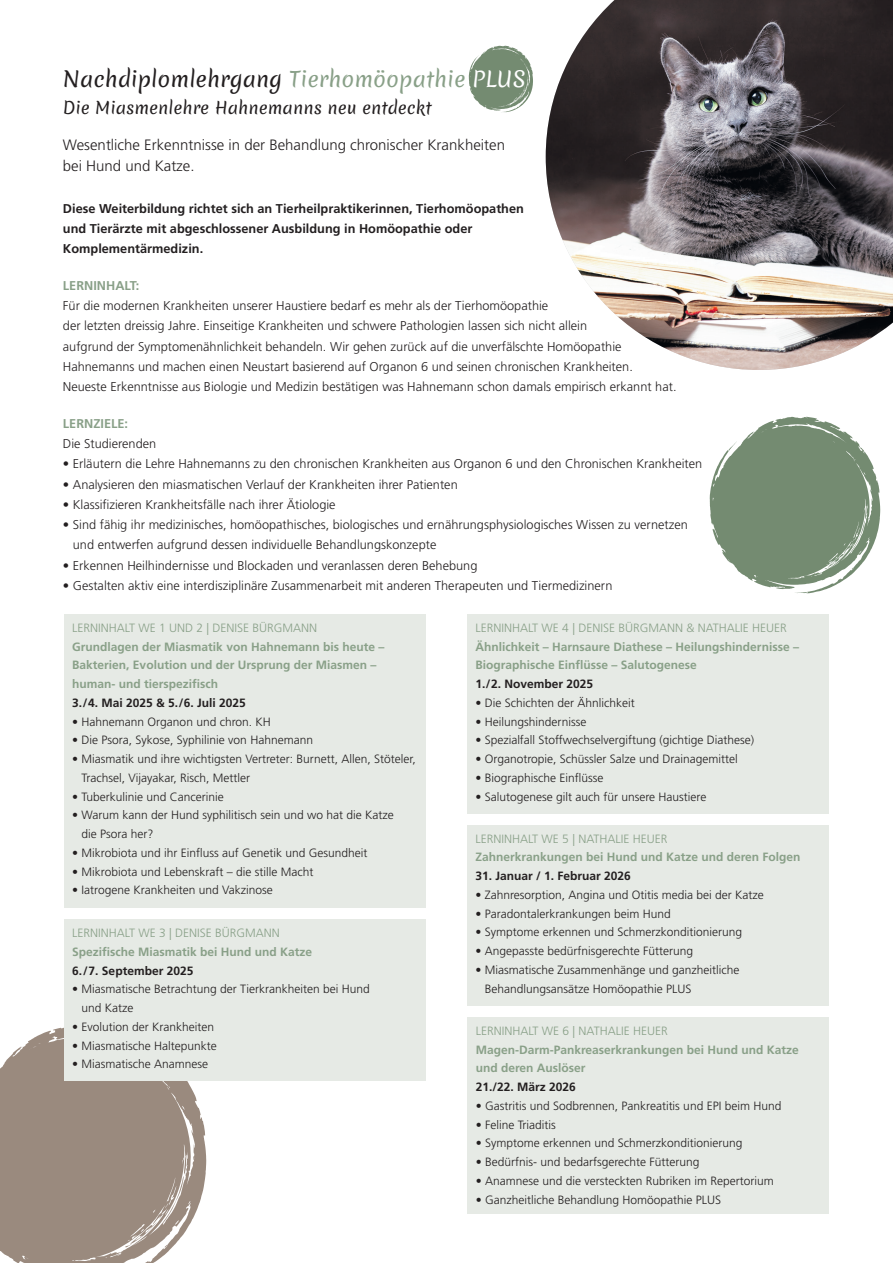
<style>
.page{position:relative;width:893px;height:1263px;background:#fff}
.page>*{position:absolute;margin:0;border:0;box-sizing:border-box;transform-origin:0 0}
.t1{font:21px "Merienda Regular 0 wt";color:#231f20}
.t2{font:16.5px "Merienda Regular 0 wt";color:#231f20}
.t3{font:300 15px/21px "Frutiger LT Pro";color:#231f20}
.t4{font:300 12.75px/20.2px "Frutiger LT Pro";color:#231f20}
.t5{font:700 12.75px/20.2px "Frutiger LT Pro";color:#231f20}
.t6{font:700 12.75px "Frutiger LT Pro";color:#89a088}
.t7{font:300 12px/18.8px "Frutiger LT Pro";color:#231f20}
.t8{font:700 12px/18.8px "Frutiger LT Pro";color:#89a088}
.t9{font:300 12px "Frutiger LT Pro";color:#89a088}
.t10{font:700 12px "Frutiger LT Pro";color:#231f20}
.s1{color:#89a088}
.s2{color:#fff}
</style>
<div class="page">
<svg style="left:469px;top:46px;width:64px;height:66px"></svg>
<svg style="left:0;top:1027px;width:206px;height:236px;background:#a4968b"></svg>
<div style="left:64px;top:614px;width:361px;height:294px;background:#e6eae5"></div>
<div style="left:467px;top:614px;width:361px;height:200px;background:#e6eae5"></div>
<div style="left:64px;top:919px;width:361px;height:162px;background:#e6eae5"></div>
<div style="left:467px;top:825px;width:361px;height:181px;background:#e6eae5"></div>
<div style="left:467px;top:1017px;width:362px;height:196px;background:#e6eae5"></div>
<img style="left:546px;top:0;width:347px;height:370px">
<svg style="left:710px;top:417px;width:170px;height:176px"></svg>
<h1 class="t1" style="left:63px;top:64px;width:464px">Nachdiplomlehrgang <span class="s1">Tierhomöopathie</span> <span class="s2">PLUS</span></h1>
<h2 class="t2" style="left:63px;top:96px;width:370px">Die Miasmenlehre Hahnemanns neu entdeckt</h2>
<p class="t3" style="left:63px;top:134px;width:444px">Wesentliche Erkenntnisse in der Behandlung chronischer Krankheiten bei Hund und Katze.</p>
<p class="t5" style="left:63px;top:198px;width:463px">Diese Weiterbildung richtet sich an Tierheilpraktikerinnen, Tierhomöopathen und Tierärzte mit abgeschlossener Ausbildung in Homöopathie oder<br>Komplementärmedizin.</p>
<p class="t6" style="left:63px;top:278px;width:78px">LERNINHALT:</p>
<p class="t4" style="left:63px;top:296px;width:615px">Für die modernen Krankheiten unserer Haustiere bedarf es mehr als der Tierhomöopathie<br>der letzten dreissig Jahre. Einseitige Krankheiten und schwere Pathologien lassen sich nicht allein<br>aufgrund der Symptomenähnlichkeit behandeln. Wir gehen zurück auf die unverfälschte Homöopathie Hahnemanns und machen einen Neustart basierend auf Organon 6 und seinen chronischen Krankheiten.<br>Neueste Erkenntnisse aus Biologie und Medizin bestätigen was Hahnemann schon damals empirisch erkannt hat.</p>
<p class="t6" style="left:63px;top:416px;width:67px">LERNZIELE:</p>
<p class="t4" style="left:63px;top:434px;width:95px">Die Studierenden</p>
<p class="t4" style="left:63px;top:454px;width:641px">• Erläutern die Lehre Hahnemanns zu den chronischen Krankheiten aus Organon 6 und den Chronischen Krankheiten</p>
<p class="t4" style="left:63px;top:474px;width:396px">• Analysieren den miasmatischen Verlauf der Krankheiten ihrer Patienten</p>
<p class="t4" style="left:63px;top:494px;width:274px">• Klassifizieren Krankheitsfälle nach ihrer Ätiologie</p>
<p class="t4" style="left:73px;top:515px;width:617px;text-indent:-10px">• Sind fähig ihr medizinisches, homöopathisches, biologisches und ernährungsphysiologisches Wissen zu vernetzen und entwerfen aufgrund dessen individuelle Behandlungskonzepte</p>
<p class="t4" style="left:63px;top:555px;width:416px">• Erkennen Heilhindernisse und Blockaden und veranlassen deren Behebung</p>
<p class="t4" style="left:63px;top:575px;width:551px">• Gestalten aktiv eine interdisziplinäre Zusammenarbeit mit anderen Therapeuten und Tiermedizinern</p>
<p class="t9" style="left:72px;top:621px;width:246px">LERNINHALT WE 1 UND 2 | DENISE BÜRGMANN</p>
<p class="t8" style="left:72px;top:637px;width:314px">Grundlagen der Miasmatik von Hahnemann bis heute –<br>Bakterien, Evolution und der Ursprung der Miasmen – human- und tierspezifisch</p>
<p class="t10" style="left:72px;top:696px;width:175px">3./4. Mai 2025 &amp; 5./6. Juli 2025</p>
<p class="t7" style="left:72px;top:712px;width:200px">• Hahnemann Organon und chron. KH</p>
<p class="t7" style="left:72px;top:731px;width:242px">• Die Psora, Sykose, Syphilinie von Hahnemann</p>
<p class="t7" style="left:82px;top:750px;width:336px;text-indent:-9px">• Miasmatik und ihre wichtigsten Vertreter: Burnett, Allen, Stöteler,<br>Trachsel, Vijayakar, Risch, Mettler</p>
<p class="t7" style="left:72px;top:787px;width:153px">• Tuberkulinie und Cancerinie</p>
<p class="t7" style="left:82px;top:806px;width:314px;text-indent:-9px">• Warum kann der Hund syphilitisch sein und wo hat die Katze die Psora her?</p>
<p class="t7" style="left:72px;top:843px;width:297px">• Mikrobiota und ihr Einfluss auf Genetik und Gesundheit</p>
<p class="t7" style="left:72px;top:862px;width:243px">• Mikrobiota und Lebenskraft – die stille Macht</p>
<p class="t7" style="left:72px;top:881px;width:202px">• Iatrogene Krankheiten und Vakzinose</p>
<p class="t9" style="left:475px;top:621px;width:313px">LERNINHALT WE 4 | DENISE BÜRGMANN &amp; NATHALIE HEUER</p>
<p class="t8" style="left:475px;top:637px;width:325px">Ähnlichkeit – Harnsaure Diathese – Heilungshindernisse –<br>Biographische Einflüsse – Salutogenese</p>
<p class="t10" style="left:475px;top:677px;width:119px">1./2. November 2025</p>
<p class="t7" style="left:475px;top:693px;width:161px">• Die Schichten der Ähnlichkeit</p>
<p class="t7" style="left:475px;top:712px;width:112px">• Heilungshindernisse</p>
<p class="t7" style="left:475px;top:731px;width:280px">• Spezialfall Stoffwechselvergiftung (gichtige Diathese)</p>
<p class="t7" style="left:475px;top:750px;width:264px">• Organotropie, Schüssler Salze und Drainagemittel</p>
<p class="t7" style="left:475px;top:768px;width:130px">• Biographische Einflüsse</p>
<p class="t7" style="left:475px;top:787px;width:232px">• Salutogenese gilt auch für unsere Haustiere</p>
<p class="t9" style="left:475px;top:831px;width:194px">LERNINHALT WE 5 | NATHALIE HEUER</p>
<p class="t8" style="left:475px;top:848px;width:327px">Zahnerkrankungen bei Hund und Katze und deren Folgen</p>
<p class="t10" style="left:475px;top:869px;width:157px">31. Januar / 1. Februar 2026</p>
<p class="t7" style="left:475px;top:885px;width:290px">• Zahnresorption, Angina und Otitis media bei der Katze</p>
<p class="t7" style="left:475px;top:904px;width:197px">• Paradontalerkrankungen beim Hund</p>
<p class="t7" style="left:475px;top:923px;width:268px">• Symptome erkennen und Schmerzkonditionierung</p>
<p class="t7" style="left:475px;top:942px;width:219px">• Angepasste bedürfnisgerechte Fütterung</p>
<p class="t7" style="left:485px;top:960px;width:256px;text-indent:-9px">• Miasmatische Zusammenhänge und ganzheitliche<br>Behandlungsansätze Homöopathie PLUS</p>
<p class="t9" style="left:476px;top:1024px;width:194px">LERNINHALT WE 6 | NATHALIE HEUER</p>
<p class="t8" style="left:476px;top:1040px;width:325px">Magen-Darm-Pankreaserkrankungen bei Hund und Katze und deren Auslöser</p>
<p class="t10" style="left:476px;top:1080px;width:102px">21./22. März 2026</p>
<p class="t7" style="left:476px;top:1096px;width:307px">• Gastritis und Sodbrennen, Pankreatitis und EPI beim Hund</p>
<p class="t7" style="left:476px;top:1115px;width:82px">• Feline Triaditis</p>
<p class="t7" style="left:476px;top:1134px;width:268px">• Symptome erkennen und Schmerzkonditionierung</p>
<p class="t7" style="left:476px;top:1153px;width:225px">• Bedürfnis- und bedarfsgerechte Fütterung</p>
<p class="t7" style="left:476px;top:1171px;width:300px">• Anamnese und die versteckten Rubriken im Repertorium</p>
<p class="t7" style="left:476px;top:1190px;width:247px">• Ganzheitliche Behandlung Homöopathie PLUS</p>
<p class="t9" style="left:72px;top:926px;width:209px">LERNINHALT WE 3 | DENISE BÜRGMANN</p>
<p class="t8" style="left:72px;top:942px;width:241px">Spezifische Miasmatik bei Hund und Katze</p>
<p class="t10" style="left:72px;top:963px;width:123px">6./7. September 2025</p>
<p class="t7" style="left:82px;top:980px;width:290px;text-indent:-9px">• Miasmatische Betrachtung der Tierkrankheiten bei Hund und Katze</p>
<p class="t7" style="left:72px;top:1017px;width:144px">• Evolution der Krankheiten</p>
<p class="t7" style="left:72px;top:1036px;width:146px">• Miasmatische Haltepunkte</p>
<p class="t7" style="left:72px;top:1055px;width:138px">• Miasmatische Anamnese</p>
</div>
